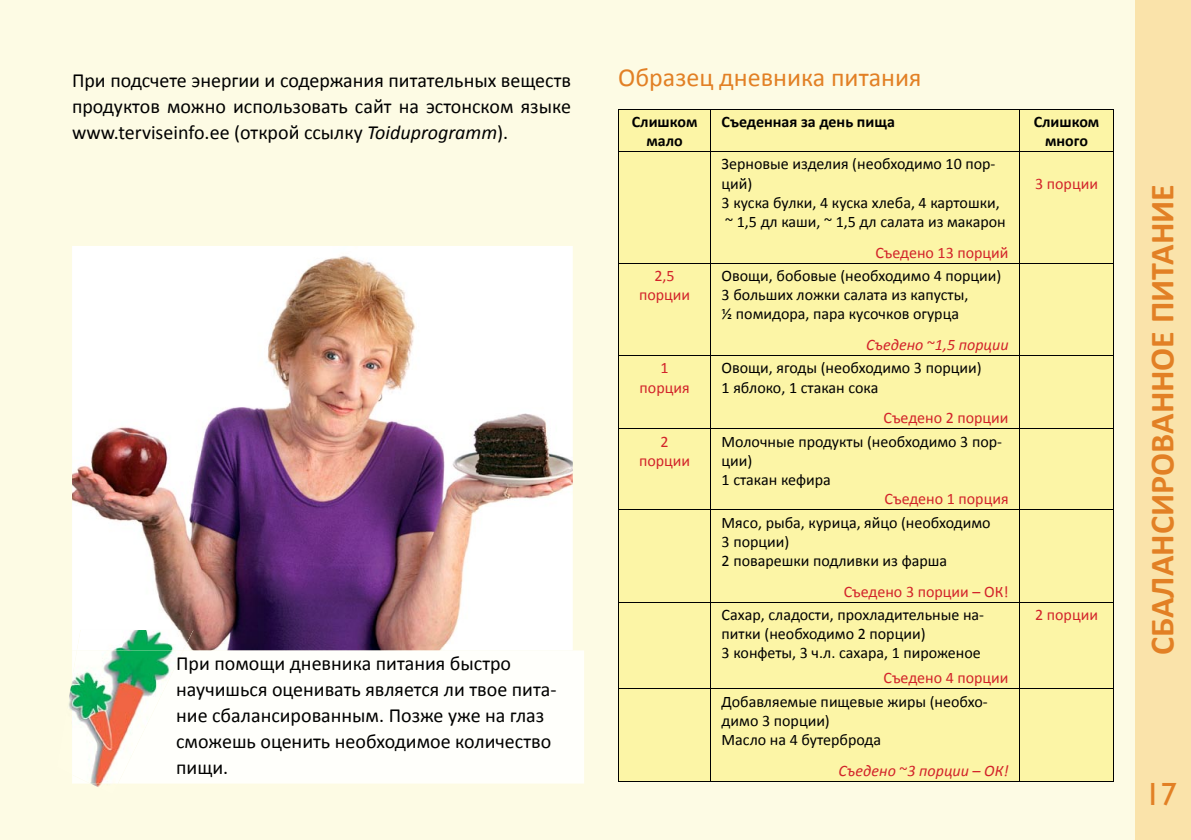
<style>
.page{position:relative;width:1191px;height:840px;background:#fff}
.page>*{position:absolute;margin:0;border:0;box-sizing:border-box;transform-origin:0 0}
.t1{font:700 34px "Calibri";color:#e28025}
.t2{font:32px "Gill Sans";color:#e28025}
.t3{font:26px "Calibri";color:#e28025}
.t4{font:20px/26px "Calibri";color:#000;text-align:justify}
.t5{font:16px/19.2px "Calibri";color:#000}
.t6{font:16px/19.2px "Calibri";color:#d2232a;text-align:center}
.t7{font:700 16px/19.2px "Calibri";color:#000;text-align:center}
.t8{font:italic 16px "Calibri";color:#d2232a}
.s1{font-style:italic}
.s2{font-style:normal}
</style>
<div class="page">
<div style="left:0;top:0;width:1191px;height:839px;background:#fdfbe4"></div>
<div style="left:1135px;top:0;width:56px;height:839px;background:#fae3aa"></div>
<img style="left:72px;top:246px;width:501px;height:404px">
<div style="left:619px;top:110px;width:494px;height:670px;background:#fcf5a6"></div>
<hr style="left:618px;top:109px;width:93px;height:1px;background:#000">
<hr style="left:618px;top:109px;width:1px;height:42px;background:#000">
<hr style="left:711px;top:109px;width:308px;height:1px;background:#000">
<hr style="left:710px;top:109px;width:1px;height:42px;background:#000">
<hr style="left:1019px;top:109px;width:95px;height:1px;background:#000">
<hr style="left:1019px;top:109px;width:1px;height:42px;background:#000">
<hr style="left:1113px;top:109px;width:1px;height:42px;background:#000">
<hr style="left:618px;top:151px;width:93px;height:1px;background:#000">
<hr style="left:618px;top:152px;width:1px;height:111px;background:#000">
<hr style="left:711px;top:151px;width:308px;height:1px;background:#000">
<hr style="left:710px;top:152px;width:1px;height:111px;background:#000">
<hr style="left:1019px;top:151px;width:95px;height:1px;background:#000">
<hr style="left:1019px;top:152px;width:1px;height:111px;background:#000">
<hr style="left:1113px;top:152px;width:1px;height:111px;background:#000">
<hr style="left:618px;top:263px;width:93px;height:1px;background:#000">
<hr style="left:618px;top:263px;width:1px;height:92px;background:#000">
<hr style="left:711px;top:263px;width:308px;height:1px;background:#000">
<hr style="left:710px;top:263px;width:1px;height:92px;background:#000">
<hr style="left:1019px;top:263px;width:95px;height:1px;background:#000">
<hr style="left:1019px;top:263px;width:1px;height:92px;background:#000">
<hr style="left:1113px;top:263px;width:1px;height:92px;background:#000">
<hr style="left:618px;top:355px;width:93px;height:1px;background:#000">
<hr style="left:618px;top:356px;width:1px;height:72px;background:#000">
<hr style="left:711px;top:355px;width:308px;height:1px;background:#000">
<hr style="left:710px;top:356px;width:1px;height:72px;background:#000">
<hr style="left:1019px;top:355px;width:95px;height:1px;background:#000">
<hr style="left:1019px;top:356px;width:1px;height:72px;background:#000">
<hr style="left:1113px;top:356px;width:1px;height:72px;background:#000">
<hr style="left:618px;top:428px;width:93px;height:1px;background:#000">
<hr style="left:618px;top:429px;width:1px;height:80px;background:#000">
<hr style="left:711px;top:428px;width:308px;height:1px;background:#000">
<hr style="left:710px;top:429px;width:1px;height:80px;background:#000">
<hr style="left:1019px;top:428px;width:95px;height:1px;background:#000">
<hr style="left:1019px;top:429px;width:1px;height:80px;background:#000">
<hr style="left:1113px;top:429px;width:1px;height:80px;background:#000">
<hr style="left:618px;top:509px;width:93px;height:1px;background:#000">
<hr style="left:618px;top:510px;width:1px;height:91px;background:#000">
<hr style="left:711px;top:509px;width:308px;height:1px;background:#000">
<hr style="left:710px;top:510px;width:1px;height:91px;background:#000">
<hr style="left:1019px;top:509px;width:95px;height:1px;background:#000">
<hr style="left:1019px;top:510px;width:1px;height:91px;background:#000">
<hr style="left:1113px;top:510px;width:1px;height:91px;background:#000">
<hr style="left:618px;top:601px;width:93px;height:1px;background:#000">
<hr style="left:618px;top:602px;width:1px;height:86px;background:#000">
<hr style="left:711px;top:601px;width:308px;height:1px;background:#000">
<hr style="left:710px;top:602px;width:1px;height:86px;background:#000">
<hr style="left:1019px;top:601px;width:95px;height:1px;background:#000">
<hr style="left:1019px;top:602px;width:1px;height:86px;background:#000">
<hr style="left:1113px;top:602px;width:1px;height:86px;background:#000">
<hr style="left:618px;top:688px;width:93px;height:1px;background:#000">
<hr style="left:618px;top:688px;width:1px;height:92px;background:#000">
<hr style="left:711px;top:688px;width:308px;height:1px;background:#000">
<hr style="left:710px;top:688px;width:1px;height:92px;background:#000">
<hr style="left:1019px;top:688px;width:95px;height:1px;background:#000">
<hr style="left:1019px;top:688px;width:1px;height:92px;background:#000">
<hr style="left:1113px;top:688px;width:1px;height:92px;background:#000">
<hr style="left:618px;top:780px;width:93px;height:1px;background:#000">
<hr style="left:711px;top:780px;width:308px;height:1px;background:#000">
<hr style="left:1019px;top:780px;width:95px;height:1px;background:#000">
<div style="left:183px;top:650px;width:401px;height:133px;background:#fffffb"></div>
<img style="left:183px;top:650px;width:390px;height:1px">
<img style="left:77px;top:629px;width:116px;height:21px">
<img style="left:69px;top:684px;width:49px;height:103px">
<img style="left:72px;top:650px;width:111px;height:133px">
<p class="t4" style="left:72px;top:66px;width:500px">При подсчете энергии и содержания питательных веществ продуктов можно использовать сайт на эстонском языке www.terviseinfo.ee (открой ссылку <span class="s1">Toiduprogramm</span>).</p>
<p class="t4" style="left:176px;top:649px;width:382px;text-align:left">При помощи дневника питания быстро научишься оценивать является ли твое пита&shy;ние сбалансированным. Позже уже на глаз сможешь оценить необходимое количество пищи.</p>
<h3 class="t3" style="left:618px;top:61px;width:305px">Образец дневника питания</h3>
<p class="t7" style="left:632px;top:111px;width:67px">Слишком мало</p>
<p class="t7" style="left:721px;top:111px;width:175px">Съеденная за день пища</p>
<p class="t7" style="left:1033px;top:111px;width:67px">Слишком много</p>
<p class="t5" style="left:721px;top:154px;width:286px">Зерновые изделия (необходимо 10 пор&shy;ций)<br>3 куска булки, 4 куска хлеба, 4 картошки, ~ 1,5 дл каши, ~ 1,5 дл салата из макарон</p>
<p class="t6" style="left:875px;top:242px;width:135px">Съедено 13 порций</p>
<p class="t6" style="left:1035px;top:173px;width:64px">3 порции</p>
<p class="t6" style="left:639px;top:265px;width:53px">2,5 порции</p>
<p class="t5" style="left:721px;top:265px;width:281px">Овощи, бобовые (необходимо 4 порции)<br>3 больших ложки салата из капусты,<br>½ помидора, пара кусочков огурца</p>
<p class="t8" style="left:866px;top:334px;width:144px">Съедено <span class="s2">~</span>1,5 порции</p>
<p class="t6" style="left:639px;top:357px;width:52px">1 порция</p>
<p class="t5" style="left:721px;top:357px;width:262px">Овощи, ягоды (необходимо 3 порции)<br>1 яблоко, 1 стакан сока</p>
<p class="t6" style="left:883px;top:407px;width:127px">Съедено 2 порции</p>
<p class="t6" style="left:639px;top:430px;width:53px">2 порции</p>
<p class="t5" style="left:721px;top:430px;width:282px">Молочные продукты (необходимо 3 пор&shy;ции)<br>1 стакан кефира</p>
<p class="t6" style="left:884px;top:488px;width:126px">Съедено 1 порция</p>
<p class="t5" style="left:721px;top:511px;width:271px">Мясо, рыба, курица, яйцо (необходимо<br>3 порции)<br>2 поварешки подливки из фарша</p>
<p class="t6" style="left:843px;top:580px;width:166px">Съедено 3 порции – ОК!</p>
<p class="t5" style="left:721px;top:604px;width:264px">Сахар, сладости, прохладительные на&shy;питки (необходимо 2 порции)<br>3 конфеты, 3 ч.л. сахара, 1 пироженое</p>
<p class="t6" style="left:883px;top:667px;width:127px">Съедено 4 порции</p>
<p class="t5" style="left:721px;top:690px;width:268px">Добавляемые пищевые жиры (необхо&shy;димо 3 порции)<br>Масло на 4 бутерброда</p>
<p class="t8" style="left:838px;top:760px;width:171px">Съедено <span class="s2">~</span>3 порции – ОК!</p>
<p class="t6" style="left:1035px;top:604px;width:64px">2 порции</p>
<h1 class="t1" style="left:1141px;top:654px;width:472px;rotate:-90deg">СБАЛАНСИРОВАННОЕ ПИТАНИЕ</h1>
<h2 class="t2" style="left:1145px;top:775px;width:33px">17</h2>
</div>
